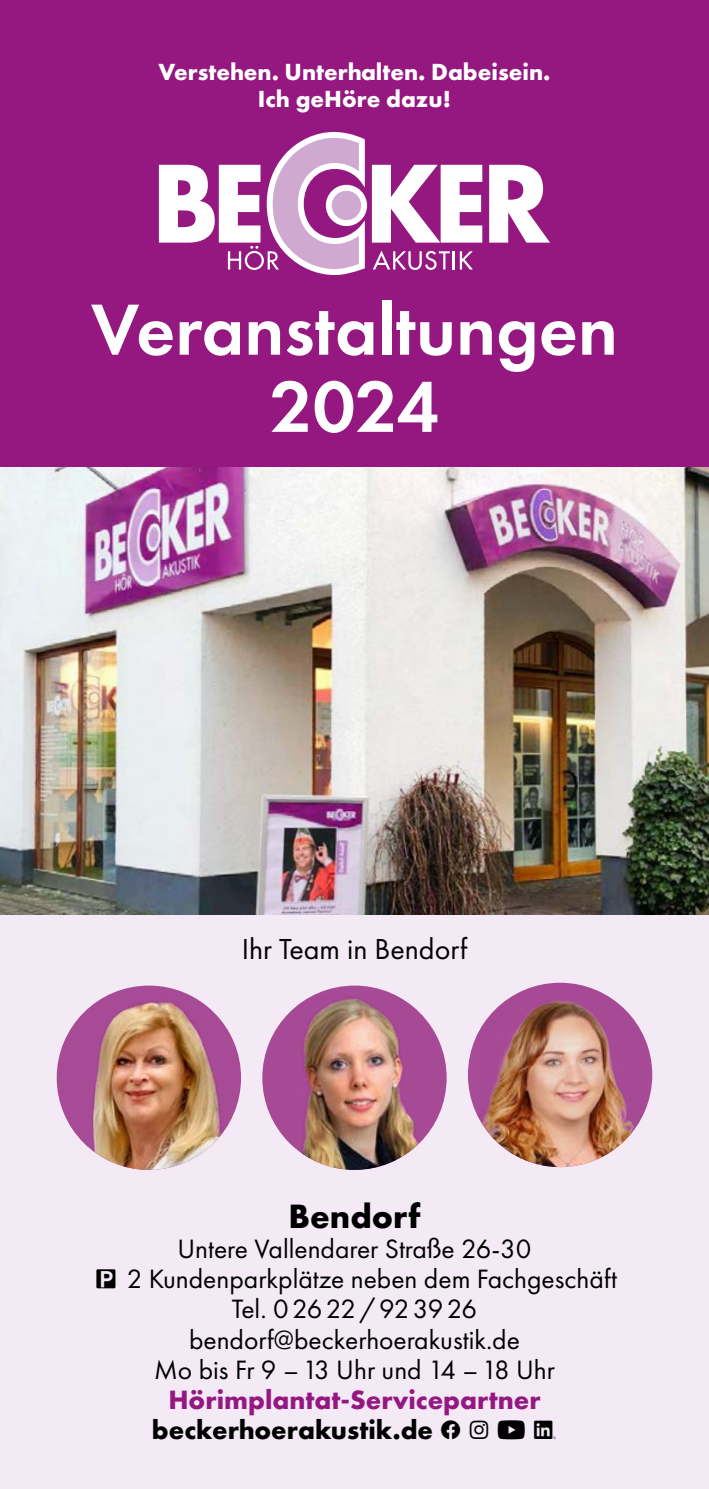
<style>
.page{position:relative;width:709px;height:1489px;background:#fff}
.page>*{position:absolute;margin:0;border:0;box-sizing:border-box;transform-origin:0 0}
.t1{font:600 75px/77px "Futura PT";color:#fff;text-align:center}
.t2{font:700 35px "Futura PT";color:#000}
.t3{font:30px "Futura PT";color:#000}
.t4{font:27.5px "Futura PT";color:#000}
.t5{font:700 27.5px "Futura PT";color:#951881}
.t6{font:700 27.5px "Futura PT";color:#000}
.t7{font:27.5px "Futura PT";letter-spacing:-.025em;color:#000}
.t8{font:700 24.25px/26.5px "Futura PT";color:#fff;text-align:center}
</style>
<div class="page">
<div style="left:0;top:624px;width:709px;height:864px;background:#f3eaf5"></div>
<img style="left:0;top:466px;width:709px;height:448px">
<img style="left:262px;top:993px;width:184px;height:176px">
<div style="left:468px;top:982px;width:184px;height:184px;background:#a84b97;border-radius:50%"></div>
<img style="left:479px;top:985px;width:166px;height:181px">
<img style="left:57px;top:985px;width:184px;height:184px;border-radius:92px">
<div style="left:0;top:0;width:709px;height:466px;background:#951881"></div>
<svg style="left:372px;top:165px;width:110px;height:77px"></svg>
<svg style="left:489px;top:165px;width:61px;height:77px"></svg>
<svg style="left:373px;top:250px;width:100px;height:20px"></svg>
<div style="left:326px;top:185px;width:41px;height:41px;background:#fff;border-radius:50%"></div>
<svg style="left:159px;top:132px;width:206px;height:143px"></svg>
<p class="t8" style="left:158px;top:58px;width:393px">Verstehen. Unterhalten. Dabeisein.<br>Ich geHöre dazu!</p>
<h1 class="t1" style="left:91px;top:290px;width:528px">Veranstaltungen<br>2024</h1>
<p class="t3" style="left:242px;top:931px;width:227px">Ihr Team in Bendorf</p>
<p class="t2" style="left:288px;top:1193px;width:134px">Bendorf</p>
<p class="t4" style="left:177px;top:1232px;width:356px">Untere Vallendarer Straße 26-30</p>
<p class="t4" style="left:127px;top:1262px;width:491px">2 Kundenparkplätze neben dem Fachgeschäft</p>
<p class="t7" style="left:232px;top:1292px;width:246px">Tel. 02622/923926</p>
<p class="t4" style="left:189px;top:1322px;width:332px">bendorf@beckerhoerakustik.de</p>
<p class="t4" style="left:154px;top:1353px;width:402px">Mo bis Fr 9 –13 Uhr und 14 –18 Uhr</p>
<p class="t5" style="left:168px;top:1381px;width:374px">Hörimplantat-Servicepartner</p>
<p class="t6" style="left:152px;top:1412px;width:283px">beckerhoerakustik.de</p>
</div>
